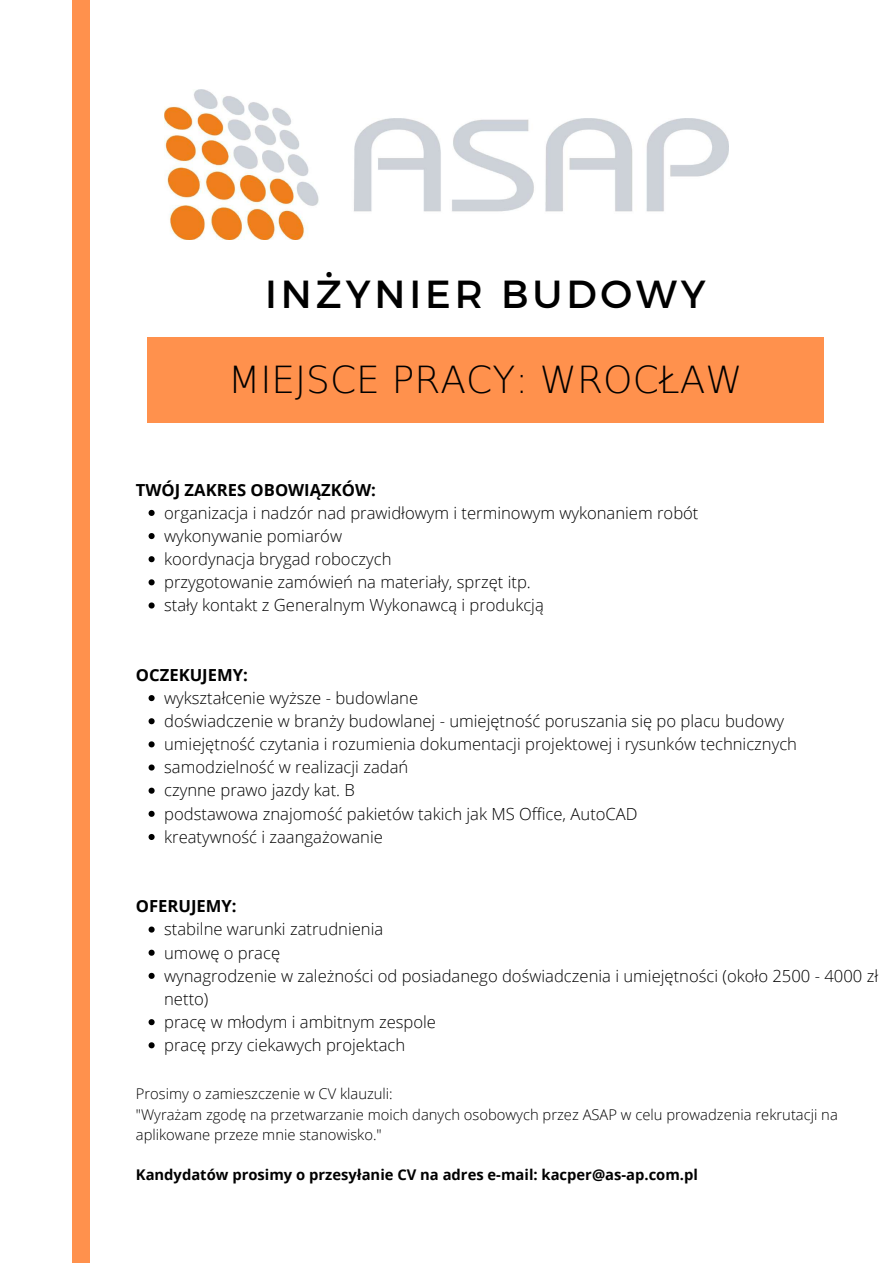
<style>
.page{position:relative;width:893px;height:1263px;background:#fff}
.page>*{position:absolute;margin:0;border:0;box-sizing:border-box;transform-origin:0 0}
.t1{font:39.15px "Montserrat";letter-spacing:.1em;color:#000}
.t2{font:200 37.5px "DejaVu Sans";color:#000}
.t3{font:300 16.65px/23.2px "Open Sans";color:#000}
.t4{font:700 16.65px "Open Sans";color:#000}
.t5{font:300 14.77px/20.2px "Open Sans";color:#000}
.t6{font:700 14.77px "Open Sans";color:#000}
</style>
<div class="page">
<div style="left:147px;top:338px;width:676px;height:85px;background:#ff914d"></div>
<div style="left:72px;top:0;width:17px;height:340px;background:#ff914d"></div>
<img style="left:164px;top:89px;width:565px;height:150px">
<div style="left:72px;top:338px;width:17px;height:339px;background:#ff914d"></div>
<div style="left:72px;top:665px;width:17px;height:339px;background:#ff914d"></div>
<div style="left:72px;top:1004px;width:17px;height:259px;background:#ff914d"></div>
<svg style="left:149px;top:510px;width:6px;height:6px"></svg>
<svg style="left:149px;top:533px;width:6px;height:6px"></svg>
<svg style="left:149px;top:556px;width:6px;height:6px"></svg>
<svg style="left:149px;top:579px;width:6px;height:6px"></svg>
<svg style="left:149px;top:602px;width:6px;height:6px"></svg>
<svg style="left:149px;top:695px;width:6px;height:6px"></svg>
<svg style="left:149px;top:718px;width:6px;height:6px"></svg>
<svg style="left:149px;top:741px;width:6px;height:6px"></svg>
<svg style="left:149px;top:764px;width:6px;height:6px"></svg>
<svg style="left:149px;top:788px;width:6px;height:6px"></svg>
<svg style="left:149px;top:811px;width:6px;height:6px"></svg>
<svg style="left:149px;top:834px;width:6px;height:6px"></svg>
<svg style="left:149px;top:926px;width:6px;height:6px"></svg>
<svg style="left:149px;top:950px;width:6px;height:6px"></svg>
<svg style="left:149px;top:973px;width:6px;height:6px"></svg>
<svg style="left:149px;top:1019px;width:6px;height:6px"></svg>
<svg style="left:149px;top:1042px;width:6px;height:6px"></svg>
<h1 class="t1" style="left:265px;top:269px;width:442px">INŻYNIER BUDOWY</h1>
<h2 class="t2" style="left:228px;top:358px;width:516px">MIEJSCE PRACY: WROCŁAW</h2>
<p class="t4" style="left:136px;top:478px;width:242px">TWÓJ ZAKRES OBOWIĄZKÓW:</p>
<p class="t3" style="left:164px;top:501px;width:536px">organizacja i nadzór nad prawidłowym i terminowym wykonaniem robót wykonywanie pomiarów<br>koordynacja brygad roboczych<br>przygotowanie zamówień na materiały, sprzęt itp.<br>stały kontakt z Generalnym Wykonawcą i produkcją</p>
<p class="t4" style="left:136px;top:663px;width:113px">OCZEKUJEMY:</p>
<p class="t3" style="left:164px;top:686px;width:634px">wykształcenie wyższe - budowlane<br>doświadczenie w branży budowlanej - umiejętność poruszania się po placu budowy umiejętność czytania i rozumienia dokumentacji projektowej i rysunków technicznych samodzielność w realizacji zadań<br>czynne prawo jazdy kat. B<br>podstawowa znajomość pakietów takich jak MS Office, AutoCAD<br>kreatywność i zaangażowanie</p>
<p class="t4" style="left:136px;top:894px;width:102px">OFERUJEMY:</p>
<p class="t3" style="left:164px;top:917px;width:715px">stabilne warunki zatrudnienia<br>umowę o pracę<br>wynagrodzenie w zależności od posiadanego doświadczenia i umiejętności (około 2500 - 4000 zł netto)<br>pracę w młodym i ambitnym zespole<br>pracę przy ciekawych projektach</p>
<p class="t5" style="left:136px;top:1083px;width:703px">Prosimy o zamieszczenie w CV klauzuli:<br>"Wyrażam zgodę na przetwarzanie moich danych osobowych przez ASAP w celu prowadzenia rekrutacji na aplikowane przeze mnie stanowisko."</p>
<p class="t6" style="left:136px;top:1164px;width:563px">Kandydatów prosimy o przesyłanie CV na adres e-mail: kacper@as-ap.com.pl</p>
</div>
